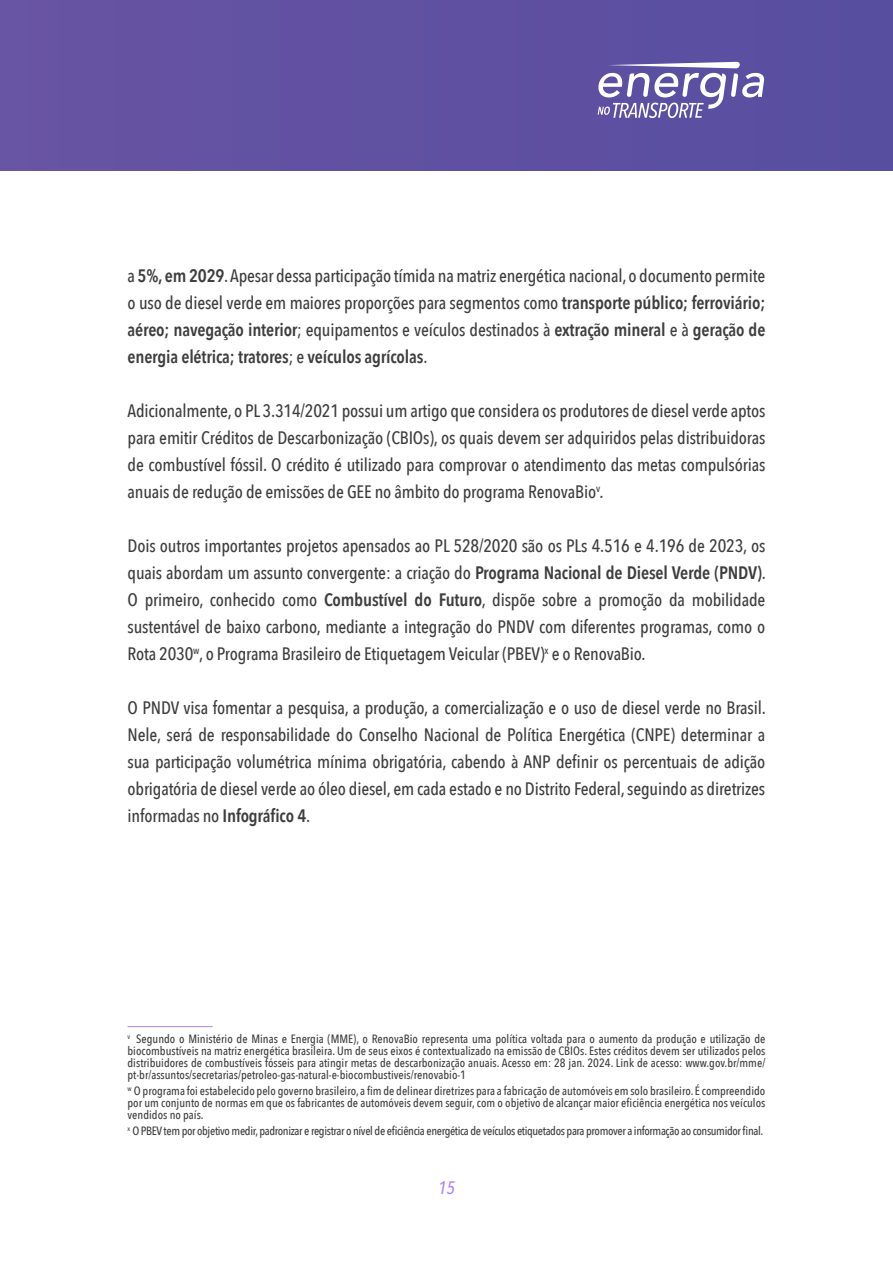
<style>
.page{position:relative;width:893px;height:1263px;background:#fff}
.page>*{position:absolute;margin:0;border:0;box-sizing:border-box;transform-origin:0 0}
.Texto{font:500 18px/27px "Avenir Next Condensed";letter-spacing:-.01em;color:#3e3e3f;text-align:justify}
.t1{font:italic 500 18px "Avenir Next Condensed";color:#b382e8}
.Nota_Rodapé{font:500 12px/12px "Avenir Next Condensed";letter-spacing:-.03em;color:#3e3e3f;text-align:justify}
.s1{font-weight:600}
</style>
<div class="page">
<div style="left:0;top:0;width:893px;height:170px;background:#6051a1"></div>
<svg style="left:598px;top:62px;width:166px;height:56px"></svg>
<hr style="left:128px;top:1026px;width:85px;height:1px;background:#b382e8">
<p class="Texto" style="left:128px;top:262px;width:639px">a <span class="s1">5%, em 2029</span>. Apesar dessa participação tímida na matriz energética nacional, o documento permite o uso de diesel verde em maiores proporções para segmentos como <span class="s1">transporte público; ferroviário; aéreo; navegação interior</span>; equipamentos e veículos destinados à <span class="s1">extração mineral</span> e à <span class="s1">geração de energia elétrica; tratores</span>; e <span class="s1">veículos agrícolas</span>.</p>
<p class="Texto" style="left:128px;top:397px;width:639px">Adicionalmente, o PL 3.314/2021 possui um artigo que considera os produtores de diesel verde aptos para emitir Créditos de Descarbonização (CBIOs), os quais devem ser adquiridos pelas distribuidoras de combustível fóssil. O crédito é utilizado para comprovar o atendimento das metas compulsórias anuais de redução de emissões de GEE no âmbito do programa RenovaBio<sup>v</sup>.</p>
<p class="Texto" style="left:128px;top:532px;width:640px">Dois outros importantes projetos apensados ao PL 528/2020 são os PLs 4.516 e 4.196 de 2023, os quais abordam um assunto convergente: a criação do <span class="s1">Programa Nacional de Diesel Verde (PNDV)</span>.<br>O primeiro, conhecido como <span class="s1">Combustível do Futuro</span>, dispõe sobre a promoção da mobilidade sustentável de baixo carbono, mediante a integração do PNDV com diferentes programas, como o Rota 2030<sup>w</sup>, o Programa Brasileiro de Etiquetagem Veicular (PBEV)<sup>x</sup> e o RenovaBio.</p>
<p class="Texto" style="left:128px;top:694px;width:640px">O PNDV visa fomentar a pesquisa, a produção, a comercialização e o uso de diesel verde no Brasil.<br>Nele, será de responsabilidade do Conselho Nacional de Política Energética (CNPE) determinar a sua participação volumétrica mínima obrigatória, cabendo à ANP definir os percentuais de adição obrigatória de diesel verde ao óleo diesel, em cada estado e no Distrito Federal, seguindo as diretrizes informadas no <span class="s1">Infográfico 4</span>.</p>
<p class="Nota_Rodapé" style="left:128px;top:1033px;width:639px"><sup>v</sup> Segundo o Ministério de Minas e Energia (MME), o RenovaBio representa uma política voltada para o aumento da produção e utilização de biocombustíveis na matriz energética brasileira. Um de seus eixos é contextualizado na emissão de CBIOs. Estes créditos devem ser utilizados pelos distribuidores de combustíveis fósseis para atingir metas de descarbonização anuais. Acesso em: 28 jan. 2024. Link de acesso: www.gov.br/mme/ pt-br/assuntos/secretarias/petroleo-gas-natural-e-biocombustiveis/renovabio-1</p>
<p class="Nota_Rodapé" style="left:128px;top:1085px;width:639px"><sup>w</sup> O programa foi estabelecido pelo governo brasileiro, a fim de delinear diretrizes para a fabricação de automóveis em solo brasileiro. É compreendido por um conjunto de normas em que os fabricantes de automóveis devem seguir, com o objetivo de alcançar maior eficiência energética nos veículos vendidos no país.</p>
<p class="Nota_Rodapé" style="left:128px;top:1125px;width:637px"><sup>x</sup> O PBEV tem por objetivo medir, padronizar e registrar o nível de eficiência energética de veículos etiquetados para promover a informação ao consumidor final.</p>
<p class="t1" style="left:438px;top:1176px;width:19px">15</p>
</div>
